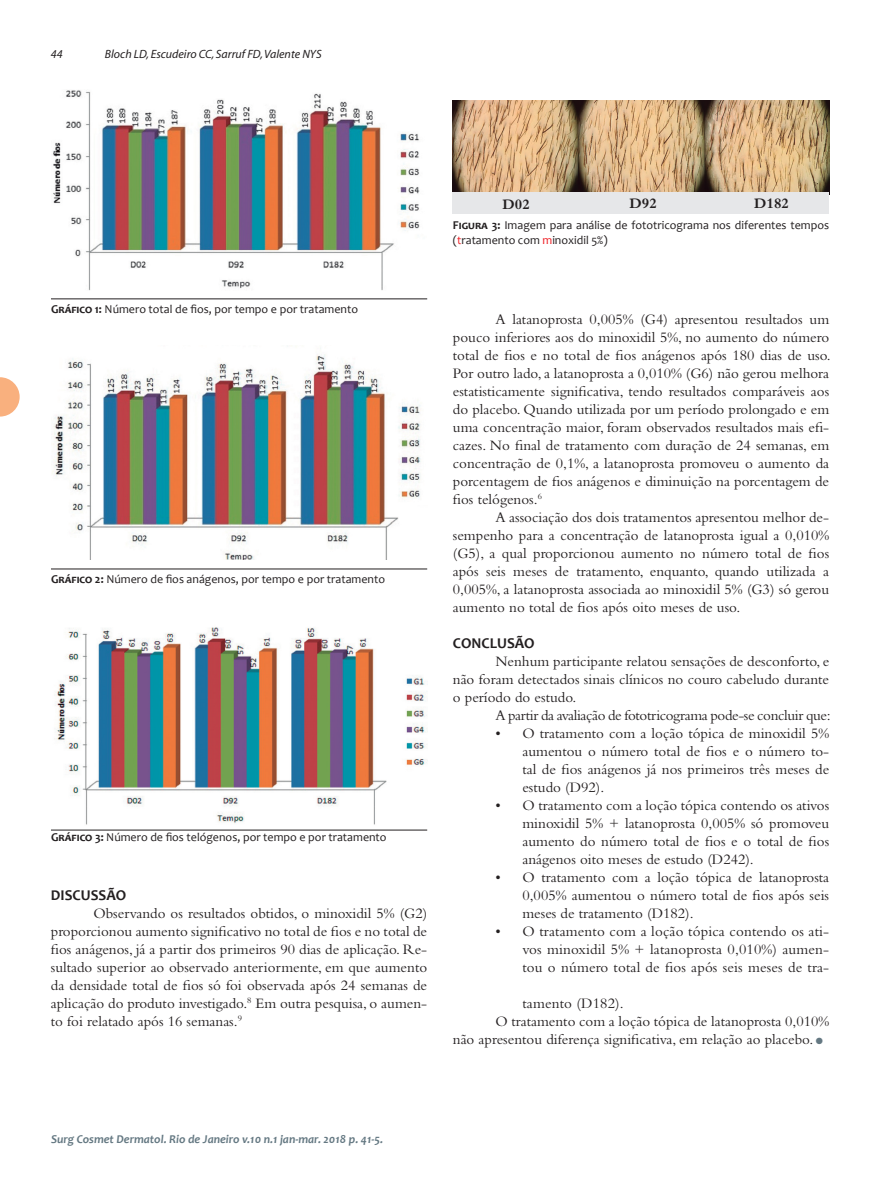
<style>
.page{position:relative;width:893px;height:1191px;background:#fff}
.page>*{position:absolute;margin:0;border:0;box-sizing:border-box;transform-origin:0 0}
.Normal__Web{font:15px/18px "Bembo";color:#231f20;text-align:justify}
.Normal__Web-2{font:15px "Bembo";letter-spacing:-.025em;color:#231f20}
.Normal__Web-3{font:700 15px "Candara";color:#231f20}
.Normal__Web-4{font:700 15px "Bembo";color:#231f20}
.t1{font:12px/15px "Candara";color:#231f20}
.t2{font:italic 700 12px "Candara";color:#647882}
.t3{font:italic 12px "Myriad";color:#231f20}
.s1{font-weight:700}
.s2{color:#ee1d23}
.s3{color:#647882}
</style>
<div class="page">
<img style="left:53px;top:90px;width:367px;height:200px">
<img style="left:52px;top:346px;width:369px;height:214px">
<img style="left:55px;top:627px;width:372px;height:198px">
<hr style="left:51px;top:299px;width:376px;height:1px;background:#231f20">
<hr style="left:51px;top:569px;width:376px;height:1px;background:#231f20">
<hr style="left:51px;top:830px;width:376px;height:1px;background:#231f20">
<img style="left:453px;top:101px;width:376px;height:91px">
<div style="left:453px;top:192px;width:376px;height:21px;background:#e6e7e9"></div>
<svg style="left:0;top:377px;width:20px;height:39px"></svg>
<p class="t3" style="left:51px;top:48px;width:13px">44</p>
<p class="t3" style="left:105px;top:48px;width:218px">Bloch LD, Escudeiro CC, Sarruf FD, Valente NYS</p>
<p class="t1" style="left:51px;top:301px;width:309px"><span class="s1">Gráfico 1:</span> Número total de fios, por tempo e por tratamento</p>
<p class="t1" style="left:51px;top:571px;width:335px"><span class="s1">Gráfico 2:</span> Número de fios anágenos, por tempo e por tratamento</p>
<p class="t1" style="left:51px;top:829px;width:337px"><span class="s1">Gráfico 3:</span> Número de fios telógenos, por tempo e por tratamento</p>
<p class="Normal__Web-3" style="left:51px;top:886px;width:77px">DISCUSSÃO</p>
<p class="Normal__Web" style="left:51px;top:904px;width:378px;text-indent:43px">Observando os resultados obtidos, o minoxidil 5% (G2) proporcionou aumento significativo no total de fios e no total de fios anágenos, já a partir dos primeiros 90 dias de aplicação. Re&shy;sultado superior ao observado anteriormente, em que aumento da densidade total de fios só foi observada após 24 semanas de aplicação do produto investigado.<sup>8</sup> Em outra pesquisa, o aumen&shy;to foi relatado após 16 semanas.<sup>9</sup></p>
<p class="Normal__Web-4" style="left:503px;top:196px;width:29px">D02</p>
<p class="Normal__Web-4" style="left:629px;top:195px;width:29px">D92</p>
<p class="Normal__Web-4" style="left:754px;top:195px;width:36px">D182</p>
<p class="t1" style="left:453px;top:217px;width:378px"><span class="s1">Figura 3:</span> Imagem para análise de fototricograma nos diferentes tempos (<span class="s2">t</span>ratamento com <span class="s2">m</span>inoxidil 5%)</p>
<p class="Normal__Web" style="left:453px;top:310px;width:379px;text-indent:43px">A latanoprosta 0,005% (G4) apresentou resultados um pouco inferiores aos do minoxidil 5%, no aumento do número total de fios e no total de fios anágenos após 180 dias de uso.<br>Por outro lado, a latanoprosta a 0,010% (G6) não gerou melhora estatisticamente significativa, tendo resultados comparáveis aos do placebo. Quando utilizada por um período prolongado e em uma concentração maior, foram observados resultados mais efi&shy;cazes. No final de tratamento com duração de 24 semanas, em concentração de 0,1%, a latanoprosta promoveu o aumento da porcentagem de fios anágenos e diminuição na porcentagem de fios telógenos.<sup>6</sup></p>
<p class="Normal__Web" style="left:453px;top:508px;width:378px;text-indent:43px">A associação dos dois tratamentos apresentou melhor de&shy;sempenho para a concentração de latanoprosta igual a 0,010% (G5), a qual proporcionou aumento no número total de fios após seis meses de tratamento, enquanto, quando utilizada a 0,005%, a latanoprosta associada ao minoxidil 5% (G3) só gerou aumento no total de fios após oito meses de uso.</p>
<p class="Normal__Web-3" style="left:453px;top:634px;width:83px">CONCLUSÃO</p>
<p class="Normal__Web" style="left:453px;top:652px;width:378px;text-indent:43px">Nenhum participante relatou sensações de desconforto, e não foram detectados sinais clínicos no couro cabeludo durante o período do estudo.</p>
<p class="Normal__Web-2" style="left:495px;top:707px;width:337px">A partir da avaliação de fototricograma pode-se concluir que:</p>
<p class="Normal__Web" style="left:522px;top:724px;width:308px;text-indent:-27px">• O tratamento com a loção tópica de minoxidil 5% aumentou o número total de fios e o número to&shy;tal de fios anágenos já nos primeiros três meses de estudo (D92).</p>
<p class="Normal__Web" style="left:522px;top:796px;width:308px;text-indent:-27px">• O tratamento com a loção tópica contendo os ativos minoxidil 5% + latanoprosta 0,005% só promoveu aumento do número total de fios e o total de fios anágenos oito meses de estudo (D242).</p>
<p class="Normal__Web" style="left:522px;top:868px;width:308px;text-indent:-27px">• O tratamento com a loção tópica de latanoprosta 0,005% aumentou o número total de fios após seis meses de tratamento (D182).</p>
<p class="Normal__Web" style="left:522px;top:922px;width:308px;text-indent:-27px">• O tratamento com a loção tópica contendo os ati&shy;vos minoxidil 5% + latanoprosta 0,010%) aumen&shy;tou o número total de fios após seis meses de tra-</p>
<p class="Normal__Web" style="left:522px;top:994px;width:103px">tamento (D182).</p>
<p class="Normal__Web" style="left:453px;top:1012px;width:378px;text-indent:43px">O tratamento com a loção tópica de latanoprosta 0,010% não apresentou diferença significativa, em relação ao placebo. <span class="s3">●</span></p>
<p class="t2" style="left:51px;top:1131px;width:333px">Surg Cosmet Dermatol. Rio de Janeiro v.10 n.1 jan-mar. 2018 p. 41-5.</p>
</div>
